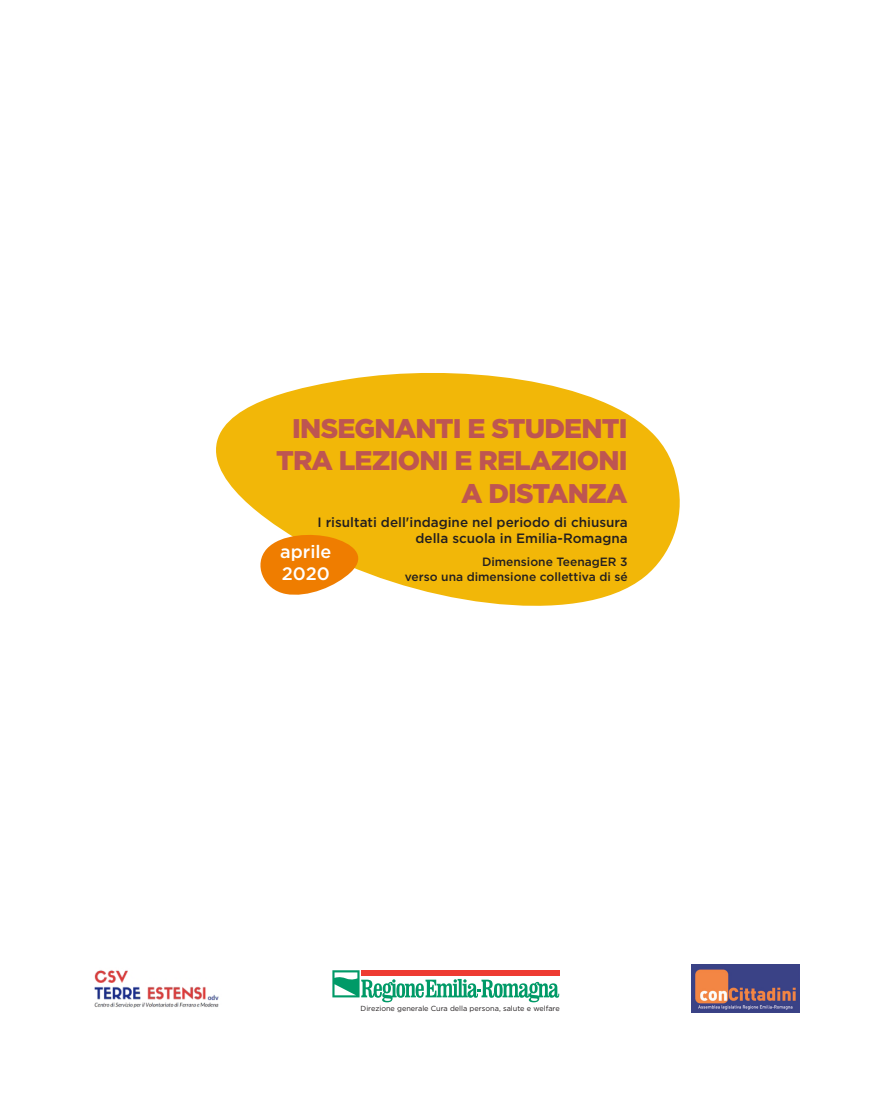
<style>
.page{position:relative;width:893px;height:1106px;background:#fff}
.page>*{position:absolute;margin:0;border:0;box-sizing:border-box;transform-origin:0 0}
.Normale{font:900 27px/32.4px "Gotham";letter-spacing:-.03em;color:#be5551;text-align:right}
.t1{font:500 18px/21.6px "Gotham";color:#fff}
.Normale-2{font:500 13.5px/16.2px "Gotham";color:#231f20;text-align:right}
.Normale-3{font:500 12px/14.4px "Gotham";color:#231f20;text-align:right}
.t2{font:7.35px "Gotham";color:#231f20}
</style>
<div class="page">
<svg style="left:216px;top:373px;width:464px;height:233px;fill:#f2b708"></svg>
<img style="left:691px;top:964px;width:108px;height:48px">
<svg style="left:332px;top:970px;width:227px;height:32px"></svg>
<svg style="left:253px;top:532px;width:115px;height:66px"></svg>
<img style="left:94px;top:970px;width:125px;height:38px">
<p class="Normale" style="left:276px;top:411px;width:353px">INSEGNANTI E STUDENTI<br>TRA LEZIONI E RELAZIONI<br>A DISTANZA</p>
<p class="Normale-2" style="left:317px;top:514px;width:312px">I risultati dell'indagine nel periodo di chiusura della scuola in Emilia-Romagna</p>
<p class="Normale-3" style="left:405px;top:555px;width:224px">Dimensione TeenagER 3<br>verso una dimensione collettiva di sé</p>
<p class="t1" style="left:280px;top:541px;width:53px">aprile<br>2020</p>
<p class="t2" style="left:361px;top:1003px;width:201px">Direzione generale Cura della persona, salute e welfare</p>
</div>
